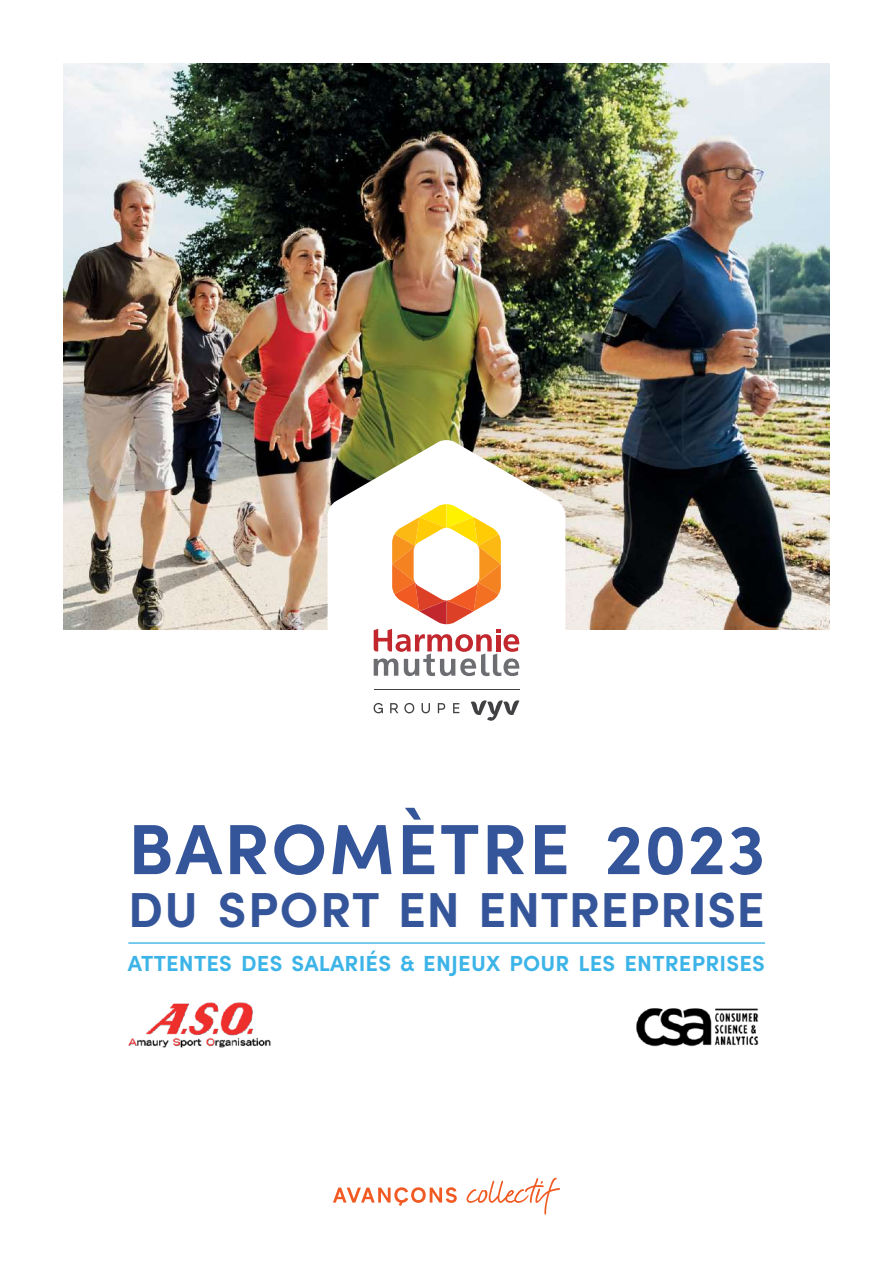
<style>
.page{position:relative;width:893px;height:1263px;background:#fff}
.page>*{position:absolute;margin:0;border:0;box-sizing:border-box;transform-origin:0 0}
.t1{font:700 71.1px "Sofia Pro";letter-spacing:.03em;color:#35559a}
.t2{font:700 49.2px "Sofia Pro";letter-spacing:.01em;color:#35559a}
.t3{font:700 21.9px "Sofia Pro";letter-spacing:.01em;color:#3cb4e7}
</style>
<div class="page">
<img style="left:64px;top:64px;width:765px;height:565px">
<svg style="left:328px;top:440px;width:237px;height:274px"></svg>
<hr style="left:374px;top:689px;width:145px;height:1px;background:#414042">
<svg style="left:374px;top:703px;width:9px;height:10px"></svg>
<svg style="left:390px;top:703px;width:8px;height:10px"></svg>
<svg style="left:404px;top:703px;width:10px;height:10px"></svg>
<svg style="left:422px;top:703px;width:8px;height:10px"></svg>
<svg style="left:438px;top:703px;width:7px;height:10px"></svg>
<svg style="left:453px;top:703px;width:6px;height:10px"></svg>
<svg style="left:471px;top:700px;width:48px;height:21px"></svg>
<svg style="left:374px;top:504px;width:145px;height:172px"></svg>
<svg style="left:333px;top:1177px;width:228px;height:38px"></svg>
<hr style="left:128px;top:942px;width:637px;height:2px;background:#3cb4e7">
<img style="left:636px;top:1008px;width:123px;height:39px">
<img style="left:128px;top:1002px;width:143px;height:45px">
<h1 class="t1" style="left:128px;top:794px;width:638px">BAROMÈTRE 2023</h1>
<h2 class="t2" style="left:128px;top:872px;width:638px">DU SPORT EN ENTREPRISE</h2>
<p class="t3" style="left:128px;top:947px;width:638px">ATTENTES DES SALARIÉS &amp; ENJEUX POUR LES ENTREPRISES</p>
</div>
